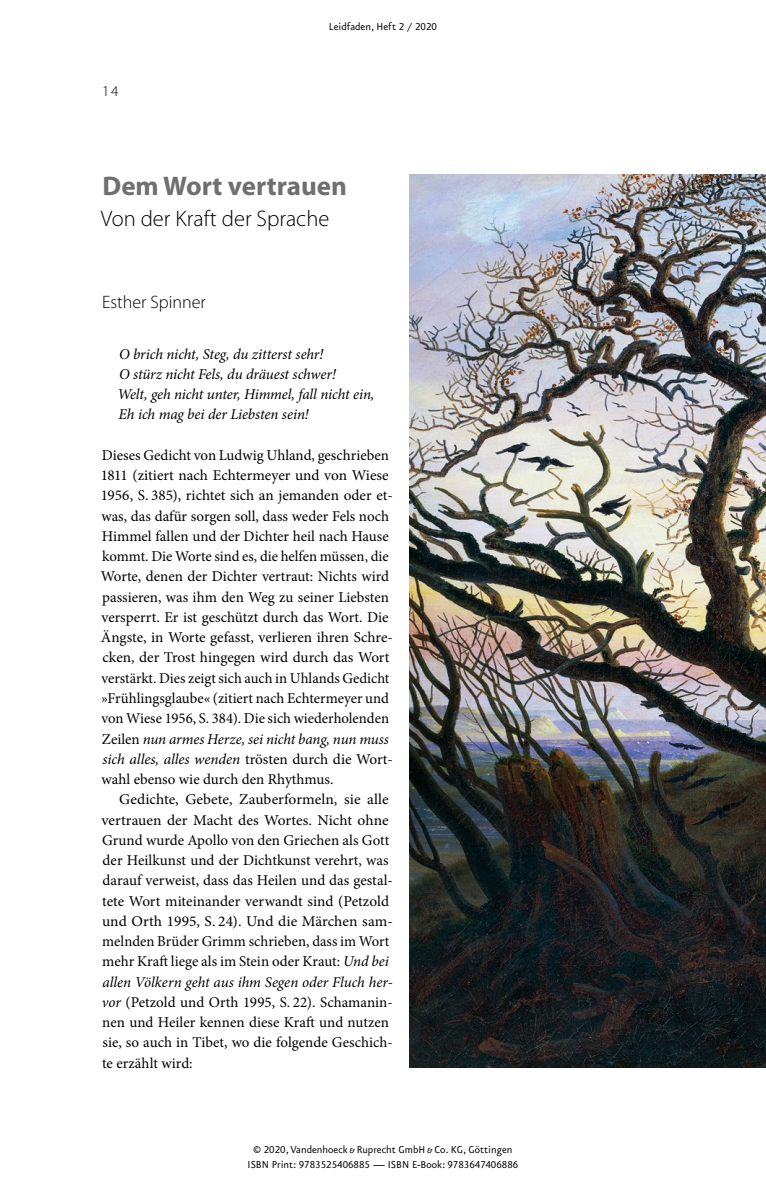
<style>
.page{position:relative;width:766px;height:1191px;background:#fff}
.page>*{position:absolute;margin:0;border:0;box-sizing:border-box;transform-origin:0 0}
.Kapitelueberschrift{font:700 27px "Myriad Pro";color:#706f6f}
.Unterueberschrift{font:300 22.5px "Myriad Pro";color:#000}
.Ueberschrift_Autor{font:300 18px "Myriad Pro";color:#000}
.Haupttext{font:15px/20.2px "Minion Pro";color:#000}
.Haupttext_mit_Einzug{font:15px/20.2px "Minion Pro";letter-spacing:.005em;color:#000}
.Gedicht{font:italic 15px "Minion Pro";letter-spacing:-.01em;color:#000}
.t1{font:300 15px "Myriad Pro";color:#000}
.t2{font:12px/15px "VR Eureka Sans";color:#000;text-align:center}
.s1{font-style:italic}
</style>
<div class="page">
<img style="left:409px;top:174px;width:356px;height:893px">
<p class="t1" style="left:102px;top:82px;width:18px">14</p>
<p class="t2" style="left:329px;top:20px;width:110px">Leidfaden, Heft 2 / 2020</p>
<p class="Kapitelueberschrift" style="left:102px;top:168px;width:246px">Dem Wort vertrauen</p>
<p class="Unterueberschrift" style="left:101px;top:205px;width:230px">Von der Kraft der Sprache</p>
<p class="Ueberschrift_Autor" style="left:102px;top:291px;width:105px">Esther Spinner</p>
<p class="Gedicht" style="left:119px;top:343px;width:206px">O brich nicht, Steg, du zitterst sehr!</p>
<p class="Gedicht" style="left:119px;top:364px;width:218px">O stürz nicht Fels, du dräuest schwer!</p>
<p class="Gedicht" style="left:117px;top:384px;width:258px">Welt, geh nicht unter, Himmel, fall nicht ein,</p>
<p class="Gedicht" style="left:118px;top:404px;width:192px">Eh ich mag bei der Liebsten sein!</p>
<p class="Haupttext" style="left:101px;top:445px;width:293px">Dieses Gedicht von Ludwig Uhland, geschrieben 1811 (zitiert nach Echtermeyer und von Wiese 1956, S. 385), richtet sich an jemanden oder et&shy;was, das dafür sorgen soll, dass weder Fels noch Himmel fallen und der Dichter heil nach Hause kommt. Die Worte sind es, die helfen müssen, die Worte, denen der Dichter vertraut: Nichts wird passieren, was ihm den Weg zu seiner Liebsten versperrt. Er ist geschützt durch das Wort. Die Ängste, in Worte gefasst, verlieren ihren Schre&shy;cken, der Trost hingegen wird durch das Wort verstärkt. Dies zeigt sich auch in Uhlands Gedicht »Frühlingsglaube« (zitiert nach Echtermeyer und von Wiese 1956, S. 384). Die sich wiederholenden Zeilen <span class="s1">nun armes Herze, sei nicht bang, nun muss sich alles, alles wenden</span> trösten durch die Wort&shy;wahl ebenso wie durch den Rhythmus.</p>
<p class="Haupttext_mit_Einzug" style="left:101px;top:789px;width:293px;text-indent:18px">Gedichte, Gebete, Zauberformeln, sie alle vertrauen der Macht des Wortes. Nicht ohne Grund wurde Apollo von den Griechen als Gott der Heilkunst und der Dichtkunst verehrt, was darauf verweist, dass das Heilen und das gestal&shy;tete Wort miteinander verwandt sind (Petzold und Orth 1995, S. 24). Und die Märchen sam&shy;melnden Brüder Grimm schrieben, dass im Wort mehr Kraft liege als im Stein oder Kraut: <span class="s1">Und bei allen Völkern geht aus ihm Segen oder Fluch her&shy;vor</span> (Petzold und Orth 1995, S. 22). Schamanin&shy;nen und Heiler kennen diese Kraft und nutzen sie, so auch in Tibet, wo die folgende Geschich&shy;te erzählt wird:</p>
<p class="t2" style="left:247px;top:1142px;width:272px">© 2020, Vandenhoeck &amp; Ruprecht GmbH &amp; Co. KG, Göttingen<br>ISBN Print: 9783525406885 — ISBN E-Book: 9783647406886</p>
</div>
